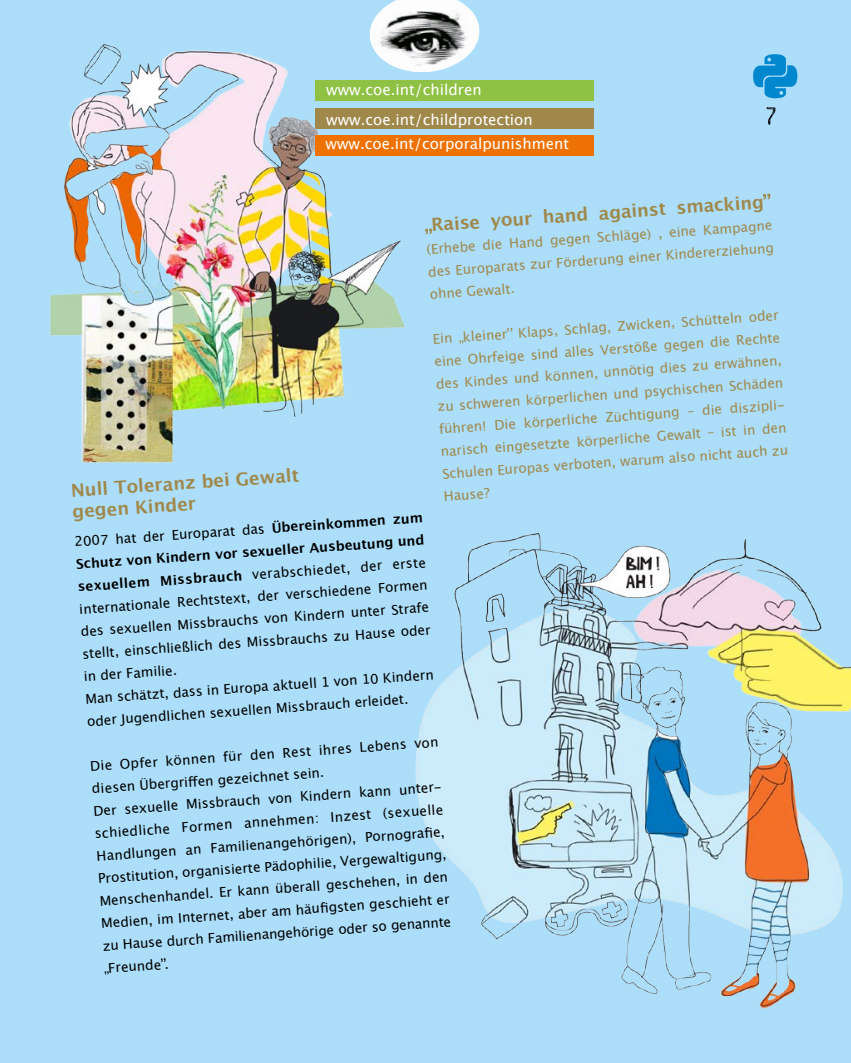
<style>
.page{position:relative;width:851px;height:1063px;background:#fff}
.page>*{position:absolute;margin:0;border:0;box-sizing:border-box;transform-origin:0 0}
.t1{font:700 18px/21px "Lucida Grande";color:#a0884b}
.t2{font:15px/30px "Lucida Grande";color:#fff}
.t3{font:13.5px/22.5px "Lucida Grande";color:#000}
.t4{font:13.5px/22.5px "Lucida Grande";color:#a0884b;text-align:justify}
.s1{font-weight:700}
</style>
<div class="page">
<img style="left:0;top:0;width:850px;height:1063px">
<svg style="left:753px;top:54px;width:44px;height:44px;background:#3ea6dd"></svg>
<svg style="left:105px;top:971px;width:4px;height:4px"></svg>
<svg style="left:161px;top:958px;width:4px;height:4px"></svg>
<svg style="left:425px;top:229px;width:7px;height:5px"></svg>
<svg style="left:763px;top:194px;width:7px;height:6px"></svg>
<svg style="left:459px;top:340px;width:4px;height:4px"></svg>
<svg style="left:507px;top:328px;width:5px;height:4px"></svg>
<div style="left:315px;top:108px;width:279px;height:20px;background:#a0884b"></div>
<div style="left:315px;top:81px;width:279px;height:20px;background:#8fc145"></div>
<div style="left:315px;top:135px;width:278px;height:21px;background:#ee7203"></div>
<img style="left:369px;top:0;width:110px;height:74px">
<svg style="left:766px;top:107px;width:9px;height:18px"></svg>
<p class="t2" style="left:326px;top:74px;width:208px">www.coe.int/children www.coe.int/childprotection</p>
<p class="t2" style="left:325px;top:129px;width:245px">www.coe.int/corporalpunishment</p>
<h1 class="t1" style="left:430px;top:214px;width:335px;rotate:-4deg">Raise your hand against smacking</h1>
<p class="t4" style="left:426px;top:238px;width:348px;rotate:-4deg">(Erhebe die Hand gegen Schläge) , eine Kampagne des Europarats zur Förderung einer Kindererziehung ohne Gewalt.</p>
<p class="t4" style="left:432px;top:328px;width:353px;text-align:left;rotate:-4deg">Ein kleiner Klaps, Schlag, Zwicken, Schütteln oder eine Ohrfeige sind alles Verstöße gegen die Rechte des Kindes und können, unnötig dies zu erwähnen, zu schweren körperlichen und psychischen Schäden führen! Die körperliche Züchtigung – die diszipli&shy;narisch eingesetzte körperliche Gewalt – ist in den Schulen Europas verboten, warum also nicht auch zu Hause?</p>
<h1 class="t1" style="left:70px;top:480px;width:230px;rotate:-4deg">Null Toleranz bei Gewalt gegen Kinder</h1>
<p class="t3" style="left:74px;top:531px;width:350px;rotate:-4deg">2007 hat der Europarat das <span class="s1">Übereinkommen zum Schutz von Kindern vor sexueller Ausbeutung und sexuellem Missbrauch</span> verabschiedet, der erste internationale Rechtstext, der verschiedene Formen des sexuellen Missbrauchs von Kindern unter Strafe stellt, einschließlich des Missbrauchs zu Hause oder in der Familie.<br>Man schätzt, dass in Europa aktuell 1 von 10 Kindern oder Jugendlichen sexuellen Missbrauch erleidet.</p>
<p class="t3" style="left:89px;top:755px;width:356px;rotate:-4deg">Die Opfer können für den Rest ihres Lebens von diesen Übergriff en gezeichnet sein.<br>Der sexuelle Missbrauch von Kindern kann unter&shy;schiedliche Formen annehmen: Inzest (sexuelle Handlungen an Familienangehörigen), Pornografi e, Prostitution, organisierte Pädophilie, Vergewaltigung, Menschenhandel. Er kann überall geschehen, in den Medien, im Internet, aber am häufi gsten geschieht er zu Hause durch Familienangehörige oder so genannte Freunde .</p>
</div>
